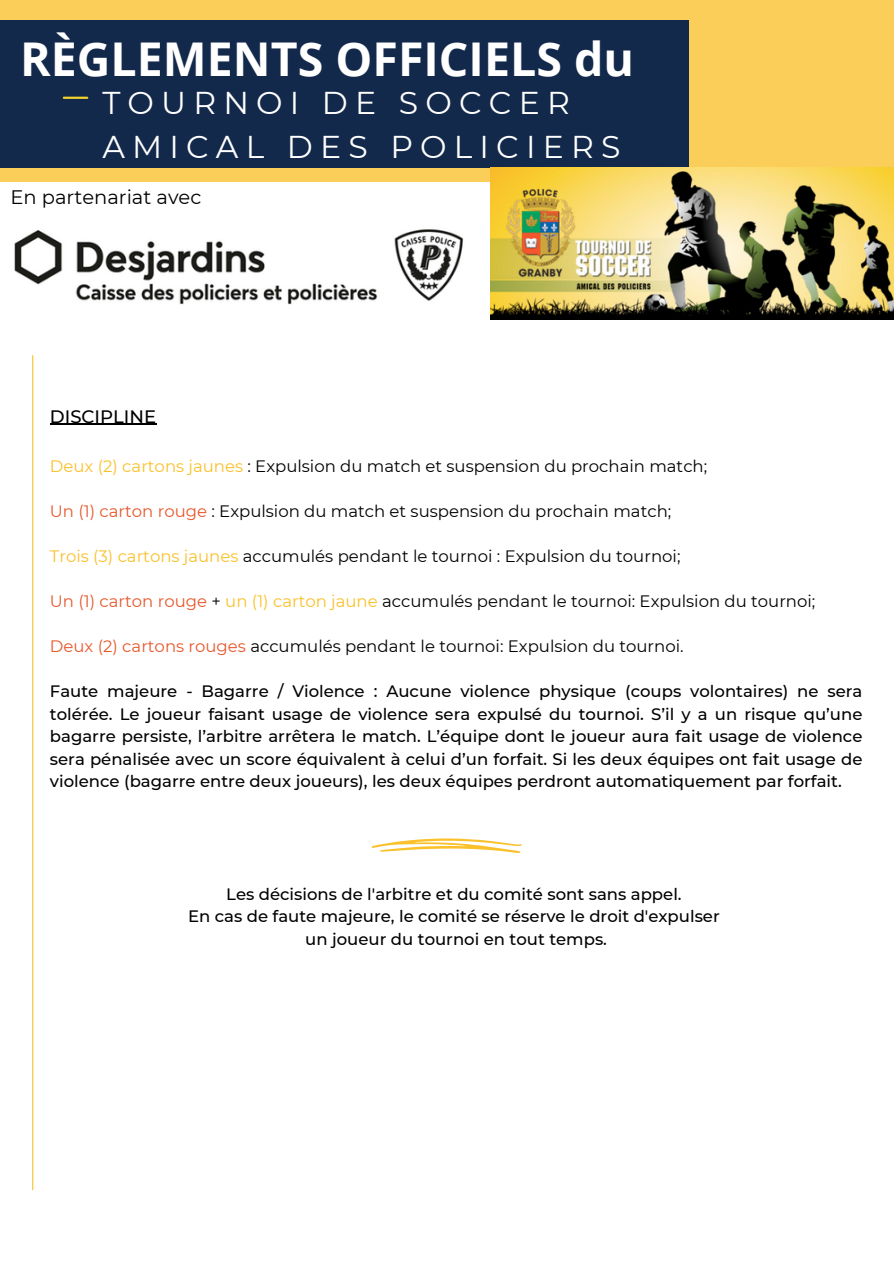
<style>
.page{position:relative;width:894px;height:1264px;background:#fff}
.page>*{position:absolute;margin:0;border:0;box-sizing:border-box;transform-origin:0 0}
.t1{font:700 46.5px "Open Sans";color:#fff}
.t2{font:31.5px/43.8px "Montserrat";letter-spacing:.23em;color:#fff}
.t3{font:19.5px "Montserrat";color:#000}
.t4{font:500 18px "Montserrat";color:#000}
.t5{font:500 16.5px/22.5px "Montserrat";color:#000;text-align:justify}
.t6{font:16.5px "Montserrat";color:#000}
.s1{color:#fac12b}
.s2{color:#e7592e}
</style>
<div class="page">
<div style="left:0;top:0;width:893px;height:181px;background:#fbce5a"></div>
<div style="left:0;top:20px;width:688px;height:147px;background:#13294b"></div>
<hr style="left:64px;top:97px;width:23px;height:2px;background:#f1d22b">
<img style="left:490px;top:168px;width:403px;height:152px">
<img style="left:14px;top:229px;width:450px;height:76px">
<hr style="left:50px;top:423px;width:106px;height:2px;background:#000">
<hr style="left:32px;top:355px;width:1px;height:835px;background:#fac12b">
<svg style="left:371px;top:838px;width:151px;height:15px"></svg>
<p class="t1" style="left:20px;top:27px;width:615px">RÈGLEMENTS OFFICIELS du</p>
<h4 class="t2" style="left:102px;top:81px;width:519px">TOURNOI DE SOCCER<br>AMICAL DES POLICIERS</h4>
<p class="t3" style="left:11px;top:185px;width:192px">En partenariat avec</p>
<p class="t4" style="left:50px;top:405px;width:108px">DISCIPLINE</p>
<p class="t6" style="left:50px;top:456px;width:658px"><span class="s1">Deux (2) cartons jaunes</span> : Expulsion du match et suspension du prochain match;</p>
<p class="t6" style="left:50px;top:501px;width:622px"><span class="s2">Un (1) carton rouge</span> : Expulsion du match et suspension du prochain match;</p>
<p class="t6" style="left:50px;top:546px;width:632px"><span class="s1">Trois (3) cartons jaunes</span> accumulés pendant le tournoi : Expulsion du tournoi;</p>
<p class="t6" style="left:50px;top:591px;width:766px"><span class="s2">Un (1) carton rouge</span> + <span class="s1">un (1) carton jaune</span> accumulés pendant le tournoi: Expulsion du tournoi;</p>
<p class="t6" style="left:50px;top:636px;width:635px"><span class="s2">Deux (2) cartons rouges</span> accumulés pendant le tournoi: Expulsion du tournoi.</p>
<p class="t5" style="left:50px;top:680px;width:813px">Faute majeure - Bagarre / Violence : Aucune violence physique (coups volontaires) ne sera tolérée. Le joueur faisant usage de violence sera expulsé du tournoi. S’il y a un risque qu’une bagarre persiste, l’arbitre arrêtera le match. L’équipe dont le joueur aura fait usage de violence sera pénalisée avec un score équivalent à celui d’un forfait. Si les deux équipes ont fait usage de violence (bagarre entre deux joueurs), les deux équipes perdront automatiquement par forfait.</p>
<p class="t5" style="left:188px;top:882px;width:533px;text-align:center">Les décisions de l'arbitre et du comité sont sans appel.<br>En cas de faute majeure, le comité se réserve le droit d'expulser un joueur du tournoi en tout temps.</p>
</div>
